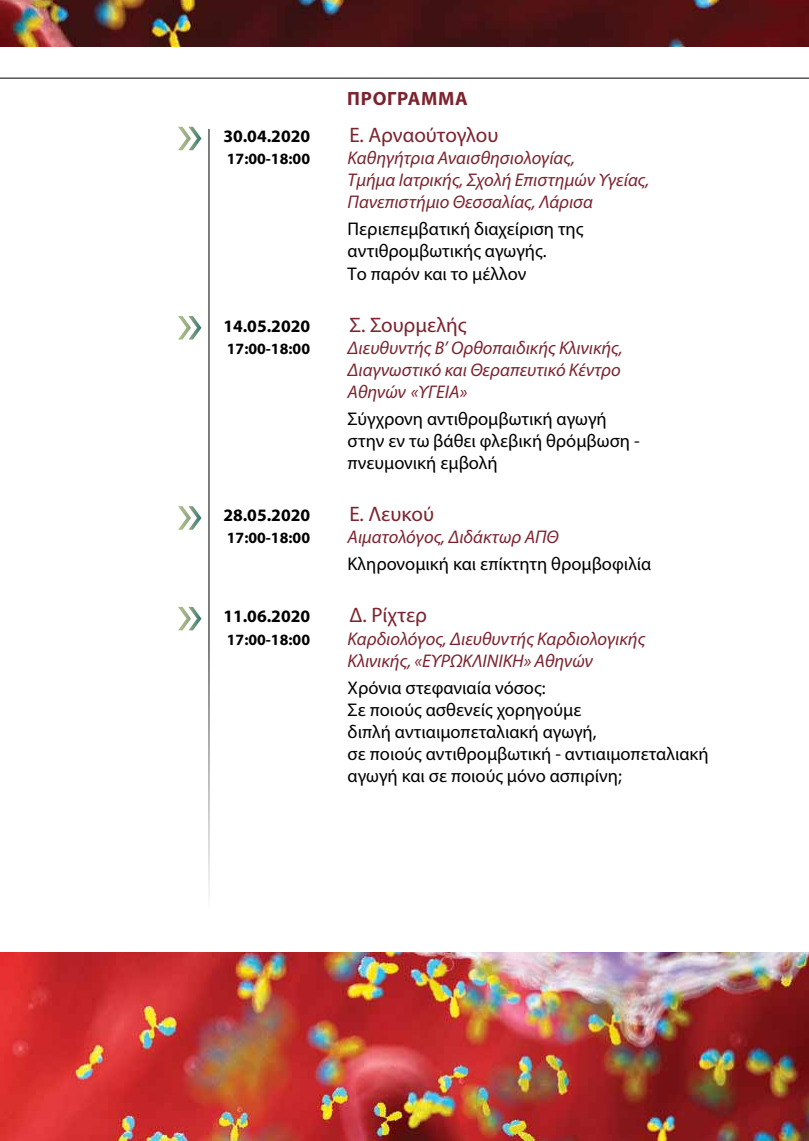
<style>
.page{position:relative;width:809px;height:1141px;background:#fff}
.page>*{position:absolute;margin:0;border:0;box-sizing:border-box;transform-origin:0 0}
.t1{font:64.05px/100.6px "Myriad Pro";color:#fff}
.t2{font:21px "Myriad Pro";color:#7c232e}
.t3{font:700 19.25px "Myriad Pro";letter-spacing:.035em;color:#7c232e}
.t4{font:18.38px/22.1px "Myriad Pro";color:#000}
.t5{font:italic 18.38px/22.1px "Myriad Pro";color:#7c232e}
.t6{font:700 17.5px "Myriad Pro";color:#000}
.t7{font:700 15.75px "Myriad Pro";color:#000}
</style>
<div class="page">
<hr style="left:208px;top:129px;width:1px;height:779px;background:#000">
<hr style="left:0;top:78px;width:809px;height:1px;background:#000">
<img style="left:0;top:0;width:809px;height:46px">
<img style="left:0;top:952px;width:809px;height:189px">
<h1 class="t1" style="left:176px;top:82px;width:28px">»</h1>
<h1 class="t1" style="left:176px;top:271px;width:28px">»</h1>
<h1 class="t1" style="left:176px;top:461px;width:28px">» »</h1>
<p class="t3" style="left:347px;top:86px;width:122px">Πρόγραμμα</p>
<p class="t6" style="left:223px;top:125px;width:88px">30.04.2020</p>
<p class="t2" style="left:349px;top:122px;width:151px">Ε. Αρναούτογλου</p>
<p class="t7" style="left:227px;top:149px;width:85px">17:00-18:00</p>
<p class="t5" style="left:347px;top:147px;width:303px">Καθηγήτρια Αναισθησιολογίας,<br>Τμήμα Ιατρικής, Σχολή Επιστημών Υγείας,<br>Πανεπιστήμιο Θεσσαλίας, Λάρισα</p>
<p class="t4" style="left:347px;top:218px;width:237px">Περιεπεμβατική διαχείριση της αντιθρομβωτικής αγωγής.<br>Το παρόν και το μέλλον</p>
<p class="t6" style="left:223px;top:314px;width:88px">14.05.2020</p>
<p class="t2" style="left:349px;top:312px;width:119px">Σ. Σουρμελής</p>
<p class="t7" style="left:227px;top:338px;width:85px">17:00-18:00</p>
<p class="t5" style="left:347px;top:336px;width:276px;text-align:justify">Διευθυντής Β’ Ορθοπαιδικής Κλινικής, Διαγνωστικό και Θεραπευτικό Κέντρο Αθηνών «ΥΓΕΙΑ»</p>
<p class="t4" style="left:347px;top:407px;width:293px">Σύγχρονη αντιθρομβωτική αγωγή στην εν τω βάθει φλεβική θρόμβωση - πνευμονική εμβολή</p>
<p class="t6" style="left:223px;top:504px;width:88px">28.05.2020</p>
<p class="t2" style="left:349px;top:501px;width:86px">E. Λευκού</p>
<p class="t7" style="left:227px;top:528px;width:85px">17:00-18:00</p>
<p class="t5" style="left:347px;top:526px;width:213px">Αιματολόγος, Διδάκτωρ ΑΠΘ</p>
<p class="t4" style="left:347px;top:553px;width:305px">Κληρονομική και επίκτητη θρομβοφιλία</p>
<p class="t6" style="left:223px;top:605px;width:88px">11.06.2020</p>
<p class="t2" style="left:349px;top:602px;width:79px">Δ. Ρίχτερ</p>
<p class="t7" style="left:227px;top:629px;width:85px">17:00-18:00</p>
<p class="t5" style="left:347px;top:627px;width:299px">Καρδιολόγος, Διευθυντής Καρδιολογικής<br>Κλινικής, «ΕΥΡΩΚΛΙΝΙΚΗ» Αθηνών</p>
<p class="t4" style="left:347px;top:676px;width:362px">Xρόνια στεφανιαία νόσος:<br>Σε ποιούς ασθενείς χορηγούμε<br>διπλή αντιαιμοπεταλιακή αγωγή,<br>σε ποιούς αντιθρομβωτική - αντιαιμοπεταλιακή αγωγή και σε ποιούς μόνο ασπιρίνη;</p>
</div>
